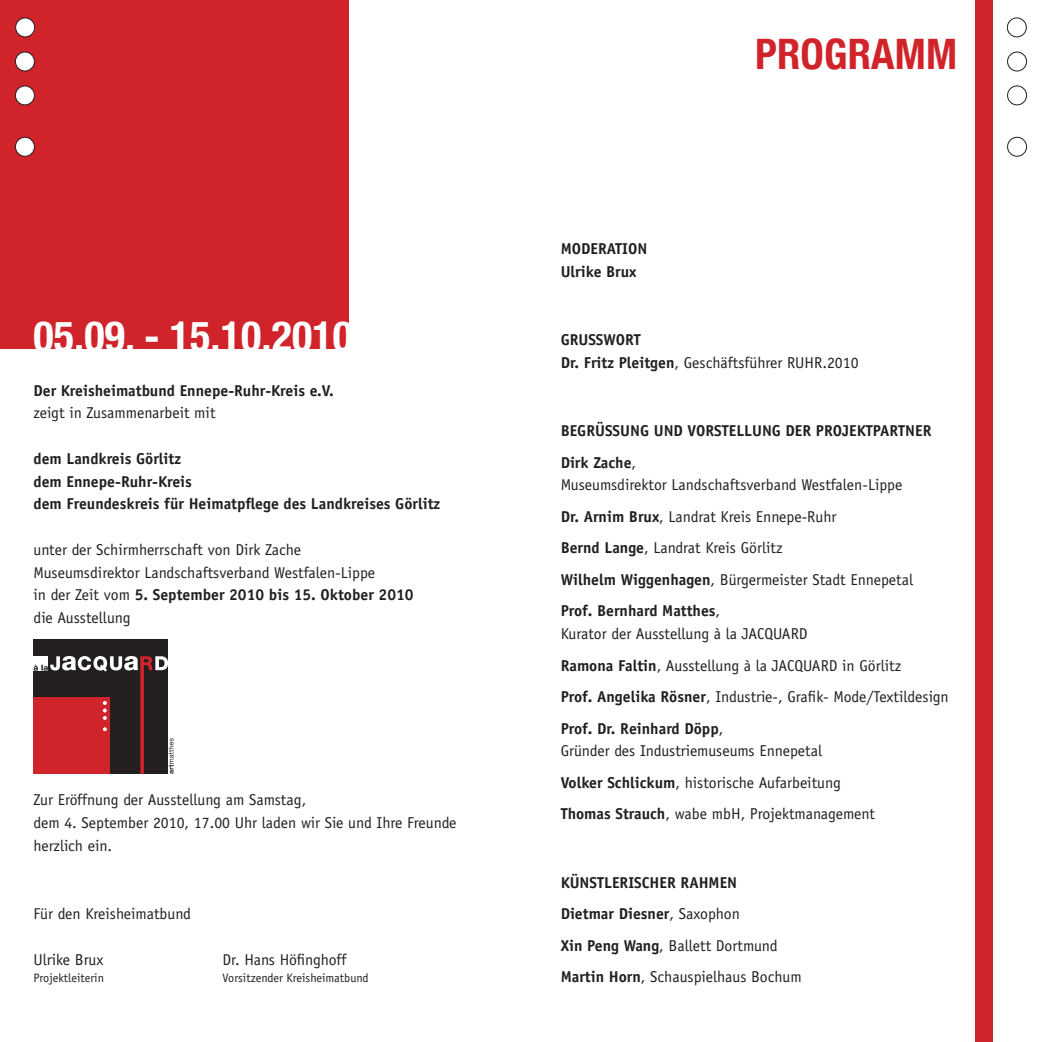
<style>
.page{position:relative;width:1042px;height:1042px;background:#fff}
.page>*{position:absolute;margin:0;border:0;box-sizing:border-box;transform-origin:0 0}
.t1{font:700 condensed 42px "Helvetica Neue";letter-spacing:.005em;color:#fff}
.t2{font:700 condensed 42px "Helvetica Neue";letter-spacing:.005em;color:#d1232a}
.t3{font:15.75px/31.5px "Officina Sans Std";color:#231f20}
.t4{font:700 15.75px/22.8px "Officina Sans Std";color:#231f20}
.t5{font:15.75px "Officina Sans Std";letter-spacing:-.02em;color:#231f20}
.t6{font:700 15.75px "Officina Sans Std";letter-spacing:.075em;color:#231f20}
.t7{font:12.25px "Officina Sans Std";color:#231f20}
.s1{font-weight:700}
.s2{font-weight:400}
</style>
<div class="page">
<div style="left:0;top:0;width:348px;height:348px;background:#d1232a"></div>
<div style="left:975px;top:0;width:17px;height:1042px;background:#d1232a"></div>
<div style="left:34px;top:639px;width:134px;height:135px;background:#231f20"></div>
<svg style="left:34px;top:656px;width:140px;height:118px"></svg>
<div style="left:1007px;top:18px;width:20px;height:19px;border:1px solid #231f20;border-radius:50%"></div>
<div style="left:1007px;top:52px;width:20px;height:19px;border:1px solid #231f20;border-radius:50%"></div>
<div style="left:1007px;top:85px;width:20px;height:20px;border:1px solid #231f20;border-radius:50%"></div>
<div style="left:1007px;top:137px;width:20px;height:20px;border:1px solid #231f20;border-radius:50%"></div>
<div style="left:16px;top:18px;width:19px;height:19px;background:#fff;border-radius:50%"></div>
<div style="left:15px;top:18px;width:20px;height:19px;border:1px solid #231f20;border-radius:50%"></div>
<div style="left:15px;top:52px;width:19px;height:19px;background:#fff;border-radius:50%"></div>
<div style="left:15px;top:52px;width:20px;height:19px;border:1px solid #231f20;border-radius:50%"></div>
<div style="left:15px;top:86px;width:19px;height:19px;background:#fff;border-radius:50%"></div>
<div style="left:15px;top:85px;width:20px;height:20px;border:1px solid #231f20;border-radius:50%"></div>
<div style="left:15px;top:137px;width:19px;height:19px;background:#fff;border-radius:50%"></div>
<div style="left:15px;top:137px;width:20px;height:20px;border:1px solid #231f20;border-radius:50%"></div>
<h1 class="t1" style="left:33px;top:310px;width:321px">05.09. - 15.10.2010</h1>
<p class="t4" style="left:33px;top:379px;width:302px">Der Kreisheimatbund Ennepe-Ruhr-Kreis e.V.</p>
<p class="t3" style="left:33px;top:397px;width:184px">zeigt in Zusammenarbeit mit</p>
<p class="t4" style="left:33px;top:447px;width:408px">dem Landkreis Görlitz<br>dem Ennepe-Ruhr-Kreis<br>dem Freundeskreis für Heimatpflege des Landkreises Görlitz</p>
<p class="t3" style="left:33px;top:538px;width:382px;line-height:22.8px">unter der Schirmherrschaft von Dirk Zache<br>Museumsdirektor Landschaftsverband Westfalen-Lippe<br>in der Zeit vom <span class="s1">5. September 2010 bis 15. Oktober 2010 </span>die Ausstellung</p>
<p class="t3" style="left:33px;top:788px;width:424px;line-height:22.8px">Zur Eröffnung der Ausstellung am Samstag,<br>dem 4. September 2010, 17.00 Uhr laden wir Sie und Ihre Freunde herzlich ein.</p>
<p class="t3" style="left:33px;top:898px;width:159px">Für den Kreisheimatbund</p>
<p class="t3" style="left:33px;top:943px;width:72px">Ulrike Brux</p>
<p class="t5" style="left:222px;top:950px;width:125px">Dr. Hans Höfinghoff</p>
<p class="t7" style="left:33px;top:971px;width:72px">Projektleiterin</p>
<p class="t7" style="left:222px;top:971px;width:148px">Vorsitzender Kreisheimatbund</p>
<p class="t4" style="left:561px;top:237px;width:21px">Moder</p>
<p class="t4" style="left:561px;top:237px;width:88px;text-indent:46px">atio n<br>Ulrike Brux</p>
<h1 class="t2" style="left:755px;top:28px;width:203px">PROGRAMM</h1>
<p class="t4" style="left:561px;top:328px;width:299px">Gru SSwort<br>Dr. Fritz Pleitgen<span class="s2">, Geschäftsführer RUHR.2010</span></p>
<p class="t4" style="left:561px;top:419px;width:177px">BegrüSSung und Vorstellu</p>
<p class="t4" style="left:762px;top:419px;width:33px">ng der</p>
<p class="t6" style="left:816px;top:421px;width:108px">Projektpartner</p>
<p class="t3" style="left:561px;top:451px;width:343px;line-height:22.8px"><span class="s1">Dirk Zache</span>,<br>Museumsdirektor Landschaftsverband Westfalen-Lippe</p>
<p class="t3" style="left:561px;top:501px;width:354px"><span class="s1">Dr. Arnim Brux</span>, Landrat Kreis Ennepe-Ruhr<br><span class="s1">Bernd Lange</span>, Landrat Kreis Görlitz<br><span class="s1">Wilhelm Wiggenhagen</span>, Bürgermeister Stadt Ennepetal <span class="s1">Prof. Bernhard Matthes</span>,</p>
<p class="t3" style="left:561px;top:618px;width:390px">Kurator der Ausstellung à la JACQUARD<br><span class="s1">Ramona Faltin</span>, Ausstellung à la JACQUARD in Görlitz<br><span class="s1">Prof. Angelika Rösner</span>, Industrie-, Grafik- Mode/Textildesign <span class="s1">Prof. Dr. Reinhard Döpp</span>,</p>
<p class="t3" style="left:561px;top:735px;width:316px">Gründer des Industriemuseums Ennepetal<br><span class="s1">Volker Schlickum</span>, historische Aufarbeitung<br><span class="s1">Thomas Strauch</span>, wabe mbH, Projektmanagement</p>
<p class="t4" style="left:561px;top:871px;width:52px">Künstleris</p>
<p class="t4" style="left:642px;top:871px;width:18px">cher</p>
<p class="t3" style="left:561px;top:866px;width:242px;text-indent:120px"><span class="s1">Rahmen<br>Dietmar Diesner</span>, Saxophon<br><span class="s1">Xin Peng Wang</span>, Ballett Dortmund<br><span class="s1">Martin Horn</span>, Schauspielhaus Bochum</p>
</div>
